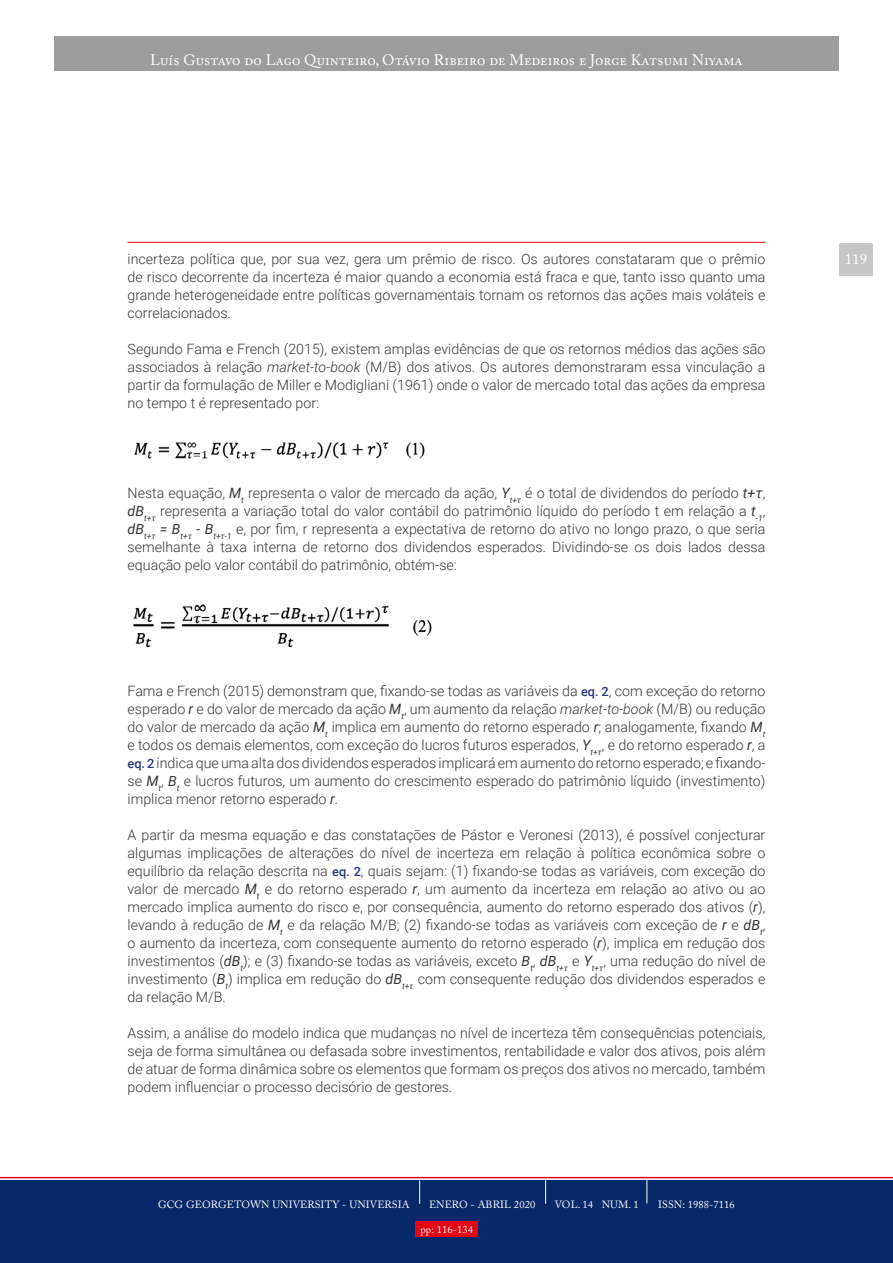
<style>
.page{position:relative;width:893px;height:1263px;background:#fff}
.page>*{position:absolute;margin:0;border:0;box-sizing:border-box;transform-origin:0 0}
.t1{font:15px "Adobe Caslon Pro";letter-spacing:.005em;color:#fff}
.t2{font:300 14.25px/18px "Roboto";color:#3a3835;text-align:justify}
.t3{font:10.5px "Adobe Caslon Pro";letter-spacing:.01em;color:#fff}
.s1{font-style:italic}
.s2{font-weight:400;font-style:italic}
.s3{font-weight:500;font-size:12.75px;color:#283583}
</style>
<div class="page">
<div style="left:54px;top:37px;width:785px;height:34px;background:#9d9d9c"></div>
<div style="left:0;top:1180px;width:893px;height:83px;background:#082969"></div>
<svg style="left:0;top:1177px;width:893px;height:27px"></svg>
<div style="left:415px;top:1221px;width:63px;height:16px;background:#e30613"></div>
<div style="left:839px;top:243px;width:34px;height:33px;background:#c6c6c6;border-radius:2px"></div>
<hr style="left:128px;top:242px;width:637px;height:1px;background:#e30613">
<img style="left:134px;top:442px;width:291px;height:17px">
<img style="left:133px;top:604px;width:299px;height:44px">
<p class="t1" style="left:150px;top:51px;width:594px">Luís Gustavo do Lago Quinteiro, Otávio Ribeiro de Medeiros e Jorge Katsumi Niyama</p>
<p class="t2" style="left:128px;top:250px;width:639px">incerteza política que, por sua vez, gera um prêmio de risco. Os autores constataram que o prêmio</p>
<p class="t1" style="left:845px;top:250px;width:24px">119</p>
<p class="t2" style="left:128px;top:268px;width:639px">de risco decorrente da incerteza é maior quando a economia está fraca e que, tanto isso quanto uma grande heterogeneidade entre políticas governamentais tornam os retornos das ações mais voláteis e correlacionados.</p>
<p class="t2" style="left:128px;top:340px;width:639px">Segundo Fama e French (2015), existem amplas evidências de que os retornos médios das ações são associados à relação <span class="s1">market-to-book</span> (M/B) dos ativos. Os autores demonstraram essa vinculação a partir da formulação de Miller e Modigliani (1961) onde o valor de mercado total das ações da empresa no tempo t é representado por:</p>
<p class="t2" style="left:128px;top:484px;width:639px">Nesta equação, <span class="s2">M</span><sub>t</sub> representa o valor de mercado da ação, <span class="s2">Y</span><sub>t+τ</sub> é o total de dividendos do período <span class="s2">t+τ</span>, <span class="s2">dB</span><sub>t+τ</sub> representa a variação total do valor contábil do patrimônio líquido do período t em relação a <span class="s2">t</span><sub>-1</sub>, <span class="s2">dB</span><sub>t+τ</sub> <span class="s2">= B</span><sub>t+τ</sub> <span class="s2">- B</span><sub>t+τ-1</sub> e, por fim, r representa a expectativa de retorno do ativo no longo prazo, o que seria semelhante à taxa interna de retorno dos dividendos esperados. Dividindo-se os dois lados dessa equação pelo valor contábil do patrimônio, obtém-se:</p>
<p class="t2" style="left:128px;top:682px;width:639px">Fama e French (2015) demonstram que, fixando-se todas as variáveis da <span class="s3">eq. 2</span>, com exceção do retorno esperado <span class="s2">r</span> e do valor de mercado da ação <span class="s2">M</span><sub>t</sub>, um aumento da relação <span class="s1">market-to-book</span> (M/B) ou redução do valor de mercado da ação <span class="s2">M</span><sub>t</sub> implica em aumento do retorno esperado <span class="s2">r</span>; analogamente, fixando <span class="s2">M</span><sub>t </sub>e todos os demais elementos, com exceção do lucros futuros esperados, <span class="s2">Y</span><sub>t+τ</sub>, e do retorno esperado <span class="s2">r</span>, a <span class="s3">eq. 2</span> indica que uma alta dos dividendos esperados implicará em aumento do retorno esperado; e fixando&shy;se <span class="s2">M</span><sub>t</sub>, <span class="s2">B</span><sub>t</sub> e lucros futuros, um aumento do crescimento esperado do patrimônio líquido (investimento) implica menor retorno esperado <span class="s2">r</span>.</p>
<p class="t2" style="left:128px;top:826px;width:639px">A partir da mesma equação e das constatações de Pástor e Veronesi (2013), é possível conjecturar algumas implicações de alterações do nível de incerteza em relação à política econômica sobre o equilíbrio da relação descrita na <span class="s3">eq. 2</span>, quais sejam: (1) fixando-se todas as variáveis, com exceção do valor de mercado <span class="s2">M</span><sub>t</sub> e do retorno esperado <span class="s2">r</span>, um aumento da incerteza em relação ao ativo ou ao mercado implica aumento do risco e, por consequência, aumento do retorno esperado dos ativos (<span class="s2">r</span>), levando à redução de <span class="s2">M</span><sub>t</sub> e da relação M/B; (2) fixando-se todas as variáveis com exceção de <span class="s2">r</span> e <span class="s2">dB</span><sub>t</sub>, o aumento da incerteza, com consequente aumento do retorno esperado (<span class="s2">r</span>), implica em redução dos investimentos (<span class="s2">dB</span><sub>t</sub>); e (3) fixando-se todas as variáveis, exceto <span class="s2">B</span><sub>t</sub>, <span class="s2">dB</span><sub>t+τ</sub> e <span class="s2">Y</span><sub>t+τ</sub>, uma redução do nível de investimento (<span class="s2">B</span><sub>t</sub>) implica em redução do <span class="s2">dB</span><sub>t+τ</sub> com consequente redução dos dividendos esperados e da relação M/B.</p>
<p class="t2" style="left:128px;top:1024px;width:639px">Assim, a análise do modelo indica que mudanças no nível de incerteza têm consequências potenciais, seja de forma simultânea ou defasada sobre investimentos, rentabilidade e valor dos ativos, pois além de atuar de forma dinâmica sobre os elementos que formam os preços dos ativos no mercado, também podem influenciar o processo decisório de gestores.</p>
<p class="t3" style="left:158px;top:1198px;width:253px">GCG GEORGETOWN UNIVERSITY - UNIVERSIA</p>
<p class="t3" style="left:429px;top:1198px;width:108px">ENERO - ABRIL 2020</p>
<p class="t3" style="left:555px;top:1198px;width:85px">VOL. 14 NUM. 1</p>
<p class="t3" style="left:658px;top:1198px;width:78px">ISSN: 1988-7116</p>
<p class="t3" style="left:420px;top:1223px;width:54px">pp: 116-134</p>
</div>
